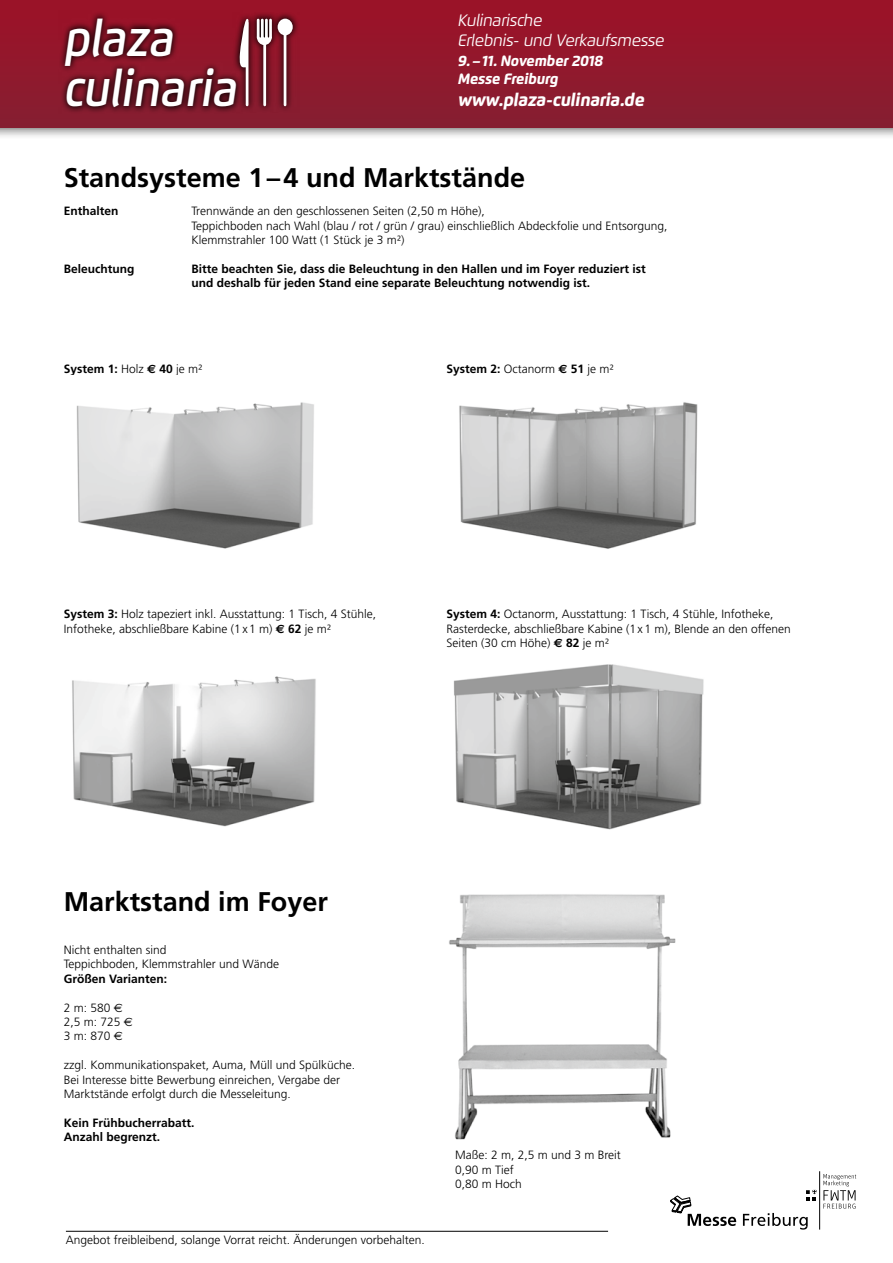
<style>
.page{position:relative;width:893px;height:1263px;background:#fff}
.page>*{position:absolute;margin:0;border:0;box-sizing:border-box;transform-origin:0 0}
.t1{font:italic 600 50.55px "Flexo";color:#fff;scale:.91 1}
.head_formular{font:700 27px "Frutiger";color:#000}
.Body_kl{font:700 27px "Frutiger";color:#000}
.t2{font:italic 800 18px "Flexo";letter-spacing:-.015em;color:#fff}
.t3{font:italic 16.5px "Flexo";letter-spacing:-.015em;color:#fff}
.t4{font:italic 800 15px "Flexo";letter-spacing:-.015em;color:#fff}
.Body_kl-2{font:300 12px/14.4px "Frutiger";color:#000}
.Body_kl-3{font:700 12px "Frutiger";color:#000}
.s1{font-weight:300}
.s2{font-family:"Euro Sans"}
.s3{font-weight:700}
.s4{font-family:"Euro Sans";font-weight:700}
.s5{font-family:"Euro Sans";font-weight:400}
</style>
<div class="page">
<hr style="left:66px;top:1231px;width:542px;height:1px;background:#000">
<img style="left:76px;top:402px;width:238px;height:147px">
<img style="left:459px;top:402px;width:239px;height:147px">
<img style="left:453px;top:664px;width:251px;height:166px">
<img style="left:72px;top:676px;width:244px;height:151px">
<img style="left:449px;top:894px;width:227px;height:246px">
<svg style="left:806px;top:1190px;width:11px;height:10px"></svg>
<hr style="left:819px;top:1171px;width:1px;height:58px;background:#000">
<svg style="left:823px;top:1174px;width:33px;height:34px"></svg>
<svg style="left:743px;top:1213px;width:65px;height:16px"></svg>
<svg style="left:670px;top:1196px;width:66px;height:30px"></svg>
<div style="left:0;top:0;width:893px;height:139px;background:#000;opacity:.75"></div>
<div style="left:0;top:0;width:893px;height:128px;background:#92182c"></div>
<svg style="left:243px;top:17px;width:7px;height:96px"></svg>
<svg style="left:243px;top:19px;width:5px;height:48px"></svg>
<hr style="left:246px;top:23px;width:2px;height:82px;background:#fff">
<svg style="left:250px;top:14px;width:20px;height:99px"></svg>
<hr style="left:263px;top:45px;width:3px;height:60px;background:#fff">
<hr style="left:269px;top:20px;width:3px;height:17px;background:#fff">
<hr style="left:265px;top:20px;width:3px;height:17px;background:#fff">
<hr style="left:261px;top:20px;width:3px;height:17px;background:#fff">
<hr style="left:257px;top:20px;width:3px;height:17px;background:#fff">
<svg style="left:257px;top:37px;width:13px;height:8px"></svg>
<svg style="left:270px;top:14px;width:30px;height:99px"></svg>
<hr style="left:284px;top:32px;width:2px;height:73px;background:#fff">
<div style="left:278px;top:19px;width:15px;height:16px;background:#fff;border-radius:50%"></div>
<svg style="left:59px;top:14px;width:184px;height:100px"></svg>
<p class="t1" style="left:64px;top:7px;width:122px">plaza</p>
<p class="t1" style="left:64px;top:58px;width:192px">culinaria</p>
<p class="t3" style="left:458px;top:10px;width:86px">Kulinarische</p>
<p class="t3" style="left:458px;top:30px;width:208px">Erlebnis- und Verkaufsmesse</p>
<p class="t4" style="left:458px;top:52px;width:147px">9.–11. November 2018</p>
<p class="t4" style="left:458px;top:70px;width:102px">Messe Freiburg</p>
<p class="t2" style="left:458px;top:89px;width:188px">www.plaza-culinaria.de</p>
<p class="head_formular" style="left:64px;top:161px;width:463px">Standsysteme 1–4 und Marktstände</p>
<p class="Body_kl-3" style="left:64px;top:204px;width:56px">Enthalten</p>
<p class="Body_kl-2" style="left:191px;top:204px;width:295px">Trennwände an den geschlossenen Seiten (2,50 m Höhe),</p>
<p class="Body_kl-2" style="left:191px;top:218px;width:478px">Teppichboden nach Wahl (blau / rot / grün / grau) einschließlich Abdeckfolie und Entsorgung,</p>
<p class="Body_kl-2" style="left:191px;top:233px;width:215px">Klemmstrahler 100 Watt (1 Stück je 3 m²)</p>
<p class="Body_kl-3" style="left:64px;top:262px;width:72px">Beleuchtung</p>
<p class="Body_kl-3" style="left:191px;top:262px;width:456px">Bitte beachten Sie, dass die Beleuchtung in den Hallen und im Foyer reduziert ist</p>
<p class="Body_kl-3" style="left:191px;top:276px;width:400px">und deshalb für jeden Stand eine separate Beleuchtung notwendig ist.</p>
<p class="Body_kl-3" style="left:64px;top:362px;width:140px">System 1: <span class="s1">Holz</span> <span class="s2">€</span> 40 <span class="s1">je m²</span></p>
<p class="Body_kl-2" style="left:446px;top:362px;width:169px"><span class="s3">System 2:</span> Octanorm <span class="s4">€</span> <span class="s3">51</span> je m²</p>
<p class="Body_kl-2" style="left:64px;top:607px;width:314px"><span class="s3">System 3:</span> Holz tapeziert inkl. Ausstattung: 1 Tisch, 4 Stühle,<br>Infotheke, abschließbare Kabine (1x1 m) <span class="s4">€</span> <span class="s3">62</span> je m²</p>
<p class="Body_kl-2" style="left:446px;top:607px;width:346px"><span class="s3">System 4:</span> Octanorm, Ausstattung: 1 Tisch, 4 Stühle, Infotheke,<br>Rasterdecke, abschließbare Kabine (1x1 m), Blende an den offenen<br>Seiten (30 cm Höhe) <span class="s4">€</span> <span class="s3">82</span> je m²</p>
<p class="Body_kl" style="left:64px;top:885px;width:266px">Marktstand im Foyer</p>
<p class="Body_kl-2" style="left:64px;top:943px;width:104px">Nicht enthalten sind</p>
<p class="Body_kl-2" style="left:64px;top:957px;width:217px">Teppichboden, Klemmstrahler und Wände</p>
<p class="Body_kl-3" style="left:64px;top:971px;width:105px">Größen Varianten:</p>
<p class="Body_kl-2" style="left:64px;top:1000px;width:61px">2 m: 580 <span class="s5">€</span></p>
<p class="Body_kl-2" style="left:64px;top:1015px;width:71px">2,5 m: 725 <span class="s5">€</span></p>
<p class="Body_kl-2" style="left:64px;top:1029px;width:61px">3 m: 870 <span class="s5">€</span></p>
<p class="Body_kl-2" style="left:64px;top:1058px;width:293px">zzgl. Kommunikationspaket, Auma, Müll und Spülküche.</p>
<p class="Body_kl-2" style="left:64px;top:1072px;width:278px">Bei Interesse bitte Bewerbung einreichen, Vergabe der<br>Marktstände erfolgt durch die Messeleitung.</p>
<p class="Body_kl-3" style="left:64px;top:1115px;width:132px">Kein Frühbucherrabatt.</p>
<p class="Body_kl-3" style="left:64px;top:1130px;width:98px">Anzahl begrenzt.</p>
<p class="Body_kl-2" style="left:66px;top:1233px;width:360px">Angebot freibleibend, solange Vorrat reicht. Änderungen vorbehalten.</p>
<p class="Body_kl-2" style="left:455px;top:1148px;width:167px">Maße: 2 m, 2,5 m und 3 m Breit</p>
<p class="Body_kl-2" style="left:455px;top:1162px;width:60px">0,90 m Tief</p>
<p class="Body_kl-2" style="left:455px;top:1176px;width:68px">0,80 m Hoch</p>
</div>
